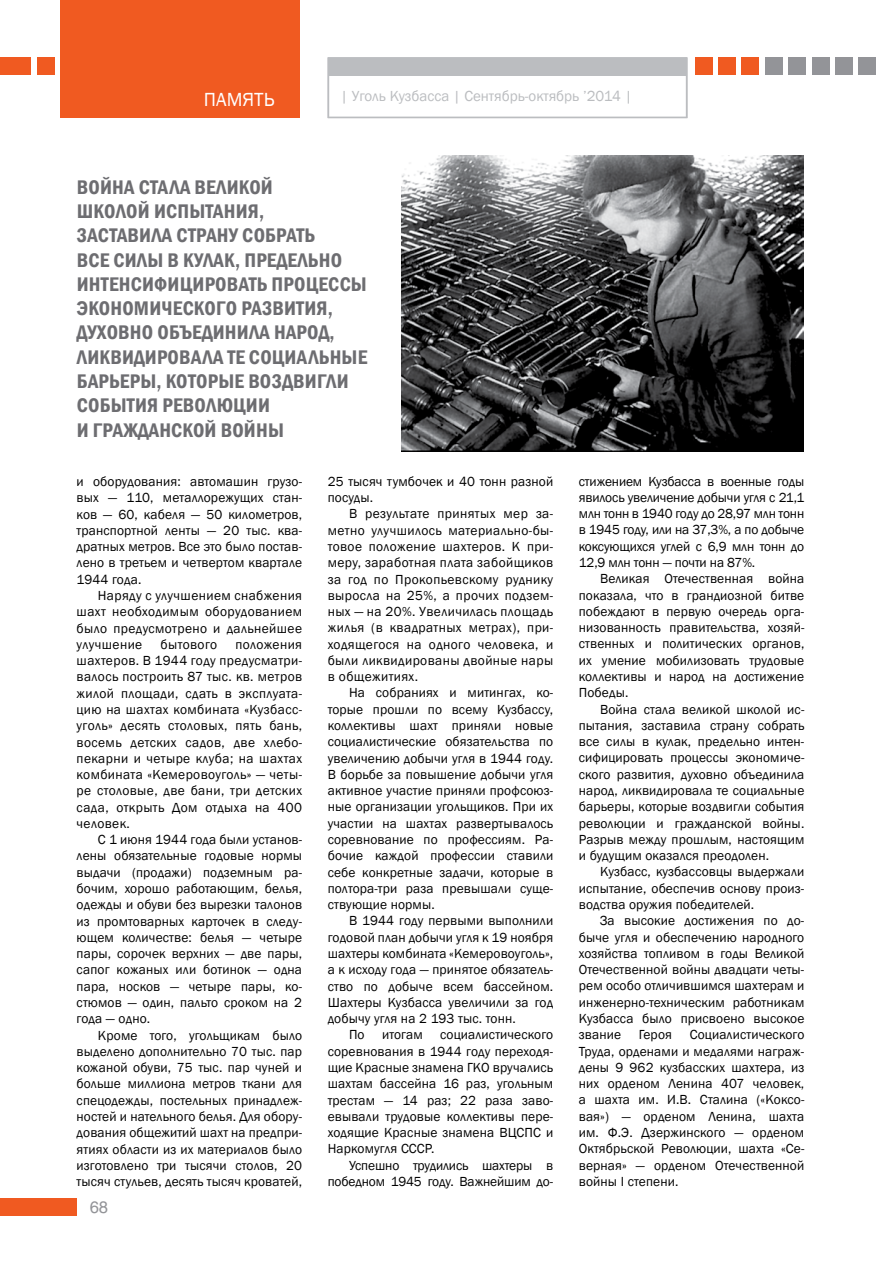
<style>
.page{position:relative;width:881px;height:1263px;background:#fff}
.page>*{position:absolute;margin:0;border:0;box-sizing:border-box;transform-origin:0 0}
.t1{font:600 condensed 20.25px/24.3px "Franklin Gothic";letter-spacing:.01em;color:#6d6d71}
.t2{font:19.5px "Franklin Gothic";color:#fff}
.t3{font:16.5px "Helios";color:#939498}
.t4{font:15px "Franklin Gothic";color:#bbbdc0}
.t5{font:13.5px/16.4px "Franklin Gothic";letter-spacing:.01em;color:#000;text-align:justify}
.t6{font:13.5px/16.4px "Franklin Gothic";letter-spacing:-.01em;color:#000;text-align:right}
.t7{font:13.5px "Franklin Gothic";letter-spacing:.03em;color:#000}
</style>
<div class="page">
<svg style="left:327px;top:57px;width:360px;height:61px"></svg>
<div style="left:858px;top:58px;width:17px;height:17px;background:#939498"></div>
<div style="left:327px;top:59px;width:359px;height:17px;background:#bbbdc0"></div>
<div style="left:0;top:1198px;width:77px;height:17px;background:#f05a21"></div>
<div style="left:37px;top:58px;width:17px;height:17px;background:#f05a21"></div>
<div style="left:0;top:58px;width:30px;height:17px;background:#f05a21"></div>
<div style="left:835px;top:58px;width:17px;height:17px;background:#939498"></div>
<div style="left:811px;top:58px;width:17px;height:17px;background:#939498"></div>
<div style="left:788px;top:58px;width:17px;height:17px;background:#939498"></div>
<div style="left:765px;top:58px;width:17px;height:17px;background:#939498"></div>
<div style="left:741px;top:58px;width:17px;height:17px;background:#f05a21"></div>
<div style="left:718px;top:58px;width:17px;height:17px;background:#f05a21"></div>
<div style="left:694px;top:58px;width:17px;height:17px;background:#f05a21"></div>
<div style="left:60px;top:1px;width:240px;height:117px;background:#f05a21"></div>
<img style="left:401px;top:156px;width:402px;height:295px">
<h2 class="t2" style="left:204px;top:87px;width:72px">ПАМЯТЬ</h2>
<p class="t4" style="left:340px;top:87px;width:293px">| Уголь Кузбасса | Сентябрь-октябрь ’2014 |</p>
<p class="t1" style="left:77px;top:174px;width:292px">ВОЙНА СТАЛА ВЕЛИКОЙ<br>ШКОЛОЙ ИСПЫТАНИЯ,<br>ЗАСТАВИЛА СТРАНУ СОБРАТЬ<br>ВСЕ СИЛЫ В КУЛАК, ПРЕДЕЛЬНО<br>ИНТЕНСИФИЦИРОВАТЬ ПРОЦЕССЫ<br>ЭКОНОМИЧЕСКОГО РАЗВИТИЯ,<br>ДУХОВНО ОБЪЕДИНИЛА НАРОД,<br>ЛИКВИДИРОВАЛА ТЕ СОЦИАЛЬНЫЕ<br>БАРЬЕРЫ, КОТОРЫЕ ВОЗДВИГЛИ<br>СОБЫТИЯ РЕВОЛЮЦИИ<br>И ГРАЖДАНСКОЙ ВОЙНЫ</p>
<p class="t5" style="left:77px;top:474px;width:227px">и оборудования: автомашин грузо&shy;вых — 110, металлорежущих стан&shy;ков — 60, кабеля — 50 километров, транспортной ленты — 20 тыс. ква&shy;дратных метров. Все это было постав&shy;лено в третьем и четвертом квартале 1944 года.</p>
<p class="t5" style="left:77px;top:588px;width:227px;text-indent:21px">Наряду с улучшением снабжения шахт необходимым оборудованием было предусмотрено и дальнейшее улучшение</p>
<p class="t7" style="left:160px;top:636px;width:58px">бытового</p>
<p class="t5" style="left:77px;top:636px;width:227px;text-indent:159px">положения шахтеров. В 1944 году предусматри&shy;валось построить 87 тыс. кв. метров жилой площади, сдать в эксплуата&shy;цию на шахтах комбината «Кузбасс&shy;уголь» десять столовых, пять бань, восемь детских садов, две хлебо&shy;пекарни и четыре клуба; на шахтах комбината «Кемеровоуголь» — четы&shy;ре столовые, две бани, три детских сада, открыть Дом отдыха на 400 человек.</p>
<p class="t5" style="left:77px;top:832px;width:227px;text-indent:21px">С 1 июня 1944 года были установ&shy;лены обязательные годовые нормы выдачи (продажи) подземным ра&shy;бочим, хорошо работающим, белья, одежды и обуви без вырезки талонов из промтоварных карточек в следу&shy;ющем количестве: белья — четыре пары, сорочек верхних — две пары, сапог кожаных или ботинок — одна пара, носков — четыре пары, ко&shy;стюмов — один, пальто сроком на 2 года — одно.</p>
<p class="t5" style="left:77px;top:1027px;width:227px;text-indent:21px">Кроме того, угольщикам было выделено дополнительно 70 тыс. пар кожаной обуви, 75 тыс. пар чуней и больше миллиона метров ткани для спецодежды, постельных принадлеж&shy;ностей и нательного белья. Для обору&shy;дования общежитий шахт на предпри&shy;ятиях области из их материалов было изготовлено три тысячи столов, 20 тысяч стульев, десять тысяч кроватей,</p>
<p class="t3" style="left:90px;top:1197px;width:20px">68</p>
<p class="t5" style="left:327px;top:473px;width:227px">25 тысяч тумбочек и 40 тонн разной посуды.</p>
<p class="t5" style="left:327px;top:506px;width:227px;text-indent:21px">В результате принятых мер за&shy;метно улучшилось материально-бы&shy;товое положение шахтеров. К при&shy;меру, заработная плата забойщиков за год по Прокопьевскому руднику выросла на 25%, а прочих подзем&shy;ных — на 20%. Увеличилась площадь жилья (в квадратных метрах), при&shy;ходящегося на одного человека, и были ликвидированы двойные нары в общежитиях.</p>
<p class="t5" style="left:327px;top:685px;width:227px;text-indent:21px">На собраниях и митингах, ко&shy;торые прошли по всему Кузбассу, коллективы шахт приняли новые социалистические обязательства по увеличению добычи угля в 1944 году.<br>В борьбе за повышение добычи угля активное участие приняли профсоюз&shy;ные организации угольщиков. При их участии на шахтах развертывалось соревнование по профессиям. Ра&shy;бочие каждой профессии ставили себе конкретные задачи, которые в полтора-три раза превышали суще&shy;ствующие нормы.</p>
<p class="t5" style="left:349px;top:913px;width:206px">В 1944 году первыми выполнили</p>
<p class="t5" style="left:327px;top:929px;width:227px">годовой план добычи угля к 19 ноября</p>
<p class="t5" style="left:327px;top:946px;width:227px">шахтеры комбината «Кемеровоуголь»,</p>
<p class="t5" style="left:327px;top:962px;width:227px">а к исходу года — принятое обязатель-</p>
<p class="t5" style="left:327px;top:978px;width:227px">ство по добыче всем бассейном.</p>
<p class="t5" style="left:327px;top:994px;width:227px">Шахтеры Кузбасса увеличили за год</p>
<p class="t5" style="left:327px;top:1011px;width:189px">добычу угля на 2 193 тыс. тонн.</p>
<p class="t5" style="left:349px;top:1027px;width:17px">По</p>
<p class="t5" style="left:382px;top:1027px;width:42px">итогам</p>
<p class="t5" style="left:327px;top:1027px;width:227px;text-indent:112px">социалистического соревнования в 1944 году переходя&shy;щие Красные знамена ГКО вручались шахтам бассейна 16 раз, угольным трестам — 14 раз; 22 раза заво&shy;евывали трудовые коллективы пере&shy;ходящие Красные знамена ВЦСПС и Наркомугля СССР.</p>
<p class="t6" style="left:327px;top:1157px;width:227px">Успешно трудились шахтеры в победном 1945 году. Важнейшим до-</p>
<p class="t5" style="left:578px;top:473px;width:227px">стижением Кузбасса в военные годы явилось увеличение добычи угля с 21,1 млн тонн в 1940 году до 28,97 млн тонн в 1945 году, или на 37,3%, а по добыче коксующихся углей с 6,9 млн тонн до 12,9 млн тонн — почти на 87%.</p>
<p class="t5" style="left:578px;top:571px;width:227px;text-indent:21px">Великая Отечественная война показала, что в грандиозной битве побеждают в первую очередь орга&shy;низованность правительства, хозяй&shy;ственных и политических органов, их умение мобилизовать трудовые коллективы и народ на достижение Победы.</p>
<p class="t5" style="left:578px;top:701px;width:227px;text-indent:21px">Война стала великой школой ис&shy;пытания, заставила страну собрать все силы в кулак, предельно интен&shy;сифицировать процессы экономиче&shy;ского развития, духовно объединила народ, ликвидировала те социальные барьеры, которые воздвигли события революции и гражданской войны.<br>Разрыв между прошлым, настоящим и будущим оказался преодолен.</p>
<p class="t5" style="left:578px;top:864px;width:227px;text-indent:21px">Кузбасс, кузбассовцы выдержали испытание, обеспечив основу произ&shy;водства оружия победителей.</p>
<p class="t5" style="left:578px;top:913px;width:227px;text-indent:21px">За высокие достижения по до&shy;быче угля и обеспечению народного хозяйства топливом в годы Великой Отечественной войны двадцати четы&shy;рем особо отличившимся шахтерам и инженерно-техническим работникам Кузбасса было присвоено высокое звание</p>
<p class="t5" style="left:578px;top:1027px;width:227px;text-indent:111px">Социалистического Труда, орденами и медалями награж&shy;дены 9 962 кузбасских шахтера, из них орденом Ленина 407 человек, а шахта им. И.В. Сталина («Коксо&shy;вая») — орденом Ленина, шахта им. Ф.Э. Дзержинского — орденом Октябрьской Революции, шахта «Се&shy;верная» — орденом Отечественной войны I степени.</p>
<p class="t5" style="left:638px;top:1027px;width:35px">Героя</p>
</div>
